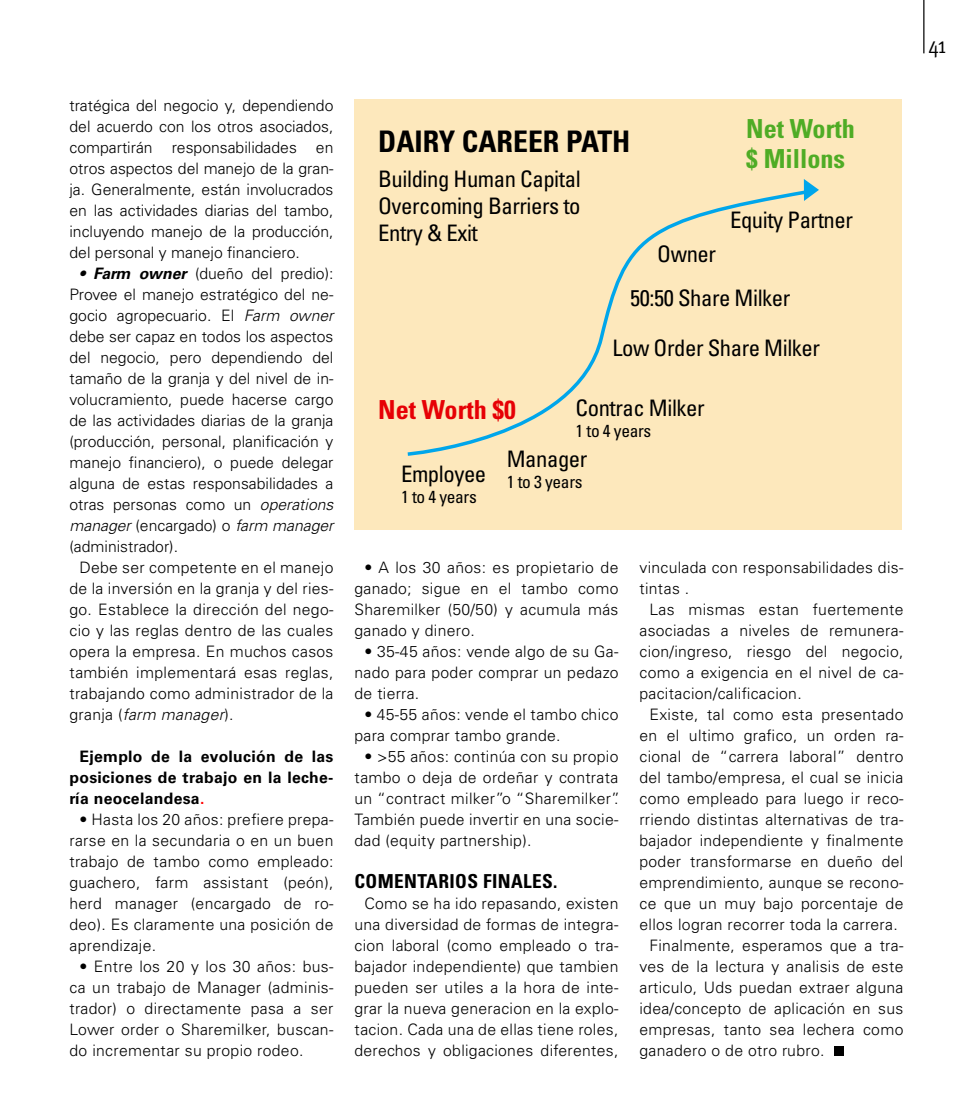
<style>
.page{position:relative;width:968px;height:1117px;background:#fff}
.page>*{position:absolute;margin:0;border:0;box-sizing:border-box;transform-origin:0 0}
.t1{font:700 condensed 29.75px "Univers LT Std";color:#000}
.t2{font:700 condensed 26.25px/29.8px "Univers LT Std";color:#4fac25}
.t3{font:700 condensed 26.25px "Univers LT Std";color:#e60005}
.t4{font:condensed 22.75px/27.3px "Univers LT Std";letter-spacing:-.02em;color:#000}
.t5{font:22.75px "Meta Cond";color:#000}
.t6{font:700 condensed 19.25px "Univers LT Std";letter-spacing:.02em;color:#000}
.t7{font:condensed 17.5px/15.6px "Univers LT Std";letter-spacing:-.02em;color:#000}
.t8{font:300 15.75px/21px "Univers LT Std";letter-spacing:.02em;color:#000;text-align:justify}
.t9{font:700 15.75px/21px "Univers LT Std";letter-spacing:.02em;color:#000;text-align:justify}
.s1{font-weight:700;font-style:italic}
.s2{font-style:italic}
.s3{color:#f00}
</style>
<div class="page">
<hr style="left:923px;top:0;width:1px;height:53px;background:#000">
<div style="left:834px;top:1046px;width:10px;height:10px;background:#000"></div>
<div style="left:354px;top:99px;width:547px;height:430px;background:#fde8bc"></div>
<svg style="left:407px;top:190px;width:396px;height:266px"></svg>
<svg style="left:803px;top:179px;width:15px;height:22px"></svg>
<p class="t8" style="left:69px;top:95px;width:265px">tratégica del negocio y, dependiendo del acuerdo con los otros asociados, compartirán responsabilidades en otros aspectos del manejo de la gran&shy;ja. Generalmente, están involucrados en las actividades diarias del tambo, incluyendo manejo de la producción, del personal y manejo financiero.</p>
<p class="t8" style="left:69px;top:263px;width:265px;text-indent:10px"><span class="s1">• Farm owner</span> (dueño del predio):<br>Provee el manejo estratégico del ne&shy;gocio agropecuario. El <span class="s2">Farm owner </span>debe ser capaz en todos los aspectos del negocio, pero dependiendo del tamaño de la granja y del nivel de in&shy;volucramiento, puede hacerse cargo de las actividades diarias de la granja (producción, personal, planificación y manejo financiero), o puede delegar alguna de estas responsabilidades a otras personas como un <span class="s2">operations manager</span> (encargado) o <span class="s2">farm manager </span>(administrador).</p>
<p class="t8" style="left:69px;top:556px;width:265px;text-indent:10px">Debe ser competente en el manejo de la inversión en la granja y del ries&shy;go. Establece la dirección del nego&shy;cio y las reglas dentro de las cuales opera la empresa. En muchos casos también implementará esas reglas, trabajando como administrador de la granja (<span class="s2">farm manager</span>).</p>
<p class="t9" style="left:69px;top:746px;width:265px;text-indent:10px">Ejemplo de la evolución de las posiciones de trabajo en la leche&shy;ría neocelandesa<span class="s3">.</span></p>
<p class="t8" style="left:69px;top:808px;width:265px;text-indent:10px">• Hasta los 20 años: prefiere prepa&shy;rarse en la secundaria o en un buen trabajo de tambo como empleado: guachero, farm assistant (peón), herd manager (encargado de ro&shy;deo). Es claramente una posición de aprendizaje.</p>
<p class="t8" style="left:69px;top:955px;width:265px;text-indent:10px">• Entre los 20 y los 30 años: bus&shy;ca un trabajo de Manager (adminis&shy;trador) o directamente pasa a ser Lower order o Sharemilker, buscan&shy;do incrementar su propio rodeo.</p>
<h1 class="t1" style="left:378px;top:123px;width:254px">DAIRY CAREER PATH</h1>
<h2 class="t2" style="left:746px;top:114px;width:110px">Net Worth $ Millons</h2>
<h3 class="t4" style="left:378px;top:165px;width:204px;text-align:justify">Building Human Capital Overcoming Barriers to Entry &amp; Exit</h3>
<h3 class="t4" style="left:730px;top:206px;width:124px">Equity Partner</h3>
<h3 class="t4" style="left:630px;top:231px;width:161px;line-height:44.3px;text-indent:27px">Owner<br>50:50 Share Milker</h3>
<h3 class="t4" style="left:612px;top:333px;width:209px">Low Order Share Milker</h3>
<h2 class="t3" style="left:378px;top:394px;width:139px">Net Worth $0</h2>
<h3 class="t4" style="left:575px;top:394px;width:131px">Contrac Milker</h3>
<p class="t7" style="left:575px;top:423px;width:77px">1 to 4 years</p>
<h3 class="t4" style="left:506px;top:444px;width:82px">Manager</h3>
<p class="t7" style="left:401px;top:473px;width:183px"><sup>Employee</sup> 1 to 3 years<br>1 to 4 years</p>
<p class="t8" style="left:354px;top:556px;width:265px;text-indent:10px">• A los 30 años: es propietario de ganado; sigue en el tambo como Sharemilker (50/50) y acumula más ganado y dinero.</p>
<p class="t8" style="left:354px;top:640px;width:265px;text-indent:10px">• 35-45 años: vende algo de su Ga&shy;nado para poder comprar un pedazo de tierra.</p>
<p class="t8" style="left:354px;top:703px;width:265px;text-indent:10px">• 45-55 años: vende el tambo chico para comprar tambo grande.</p>
<p class="t8" style="left:354px;top:745px;width:267px;text-indent:10px">• &gt;55 años: continúa con su propio tambo o deja de ordeñar y contrata un “contract milker”o “Sharemilker”.<br>También puede invertir en una socie&shy;dad (equity partnership).</p>
<p class="t6" style="left:354px;top:869px;width:204px">COMENTARIOS FINALES.</p>
<p class="t8" style="left:354px;top:893px;width:265px;text-indent:10px">Como se ha ido repasando, existen una diversidad de formas de integra&shy;cion laboral (como empleado o tra&shy;bajador independiente) que tambien pueden ser utiles a la hora de inte&shy;grar la nueva generacion en la explo&shy;tacion. Cada una de ellas tiene roles, derechos y obligaciones diferentes,</p>
<p class="t8" style="left:639px;top:557px;width:265px">vinculada con responsabilidades dis&shy;tintas .</p>
<p class="t8" style="left:639px;top:598px;width:265px;text-indent:10px">Las mismas estan fuertemente asociadas a niveles de remunera&shy;cion/ingreso, riesgo del negocio, como a exigencia en el nivel de ca&shy;pacitacion/calificacion.</p>
<p class="t8" style="left:649px;top:703px;width:255px">Existe, tal como esta presentado</p>
<p class="t8" style="left:639px;top:724px;width:265px">en el ultimo grafico, un orden ra-</p>
<p class="t8" style="left:639px;top:745px;width:265px">cional de “carrera laboral” dentro</p>
<p class="t8" style="left:639px;top:766px;width:265px">del tambo/empresa, el cual se inicia</p>
<p class="t8" style="left:639px;top:787px;width:265px">como empleado para luego ir reco-</p>
<p class="t8" style="left:639px;top:808px;width:265px">rriendo distintas alternativas de tra-</p>
<p class="t8" style="left:639px;top:829px;width:265px">bajador independiente y finalmente</p>
<p class="t8" style="left:639px;top:850px;width:265px">poder transformarse en dueño del</p>
<p class="t8" style="left:639px;top:871px;width:265px">emprendimiento, aunque se recono-</p>
<p class="t8" style="left:639px;top:892px;width:265px">ce que un muy bajo porcentaje de</p>
<p class="t8" style="left:639px;top:913px;width:260px">ellos logran recorrer toda la carrera.</p>
<p class="t8" style="left:649px;top:934px;width:255px">Finalmente, esperamos que a tra-</p>
<p class="t8" style="left:639px;top:955px;width:265px">ves de la lectura y analisis de este</p>
<p class="t8" style="left:639px;top:976px;width:265px">articulo, Uds puedan extraer alguna</p>
<p class="t8" style="left:639px;top:997px;width:265px">idea/concepto de aplicación en sus</p>
<p class="t8" style="left:639px;top:1018px;width:265px">empresas, tanto sea lechera como</p>
<p class="t8" style="left:639px;top:1039px;width:186px">ganadero o de otro rubro.</p>
<h3 class="t5" style="left:928px;top:32px;width:20px">41</h3>
</div>
